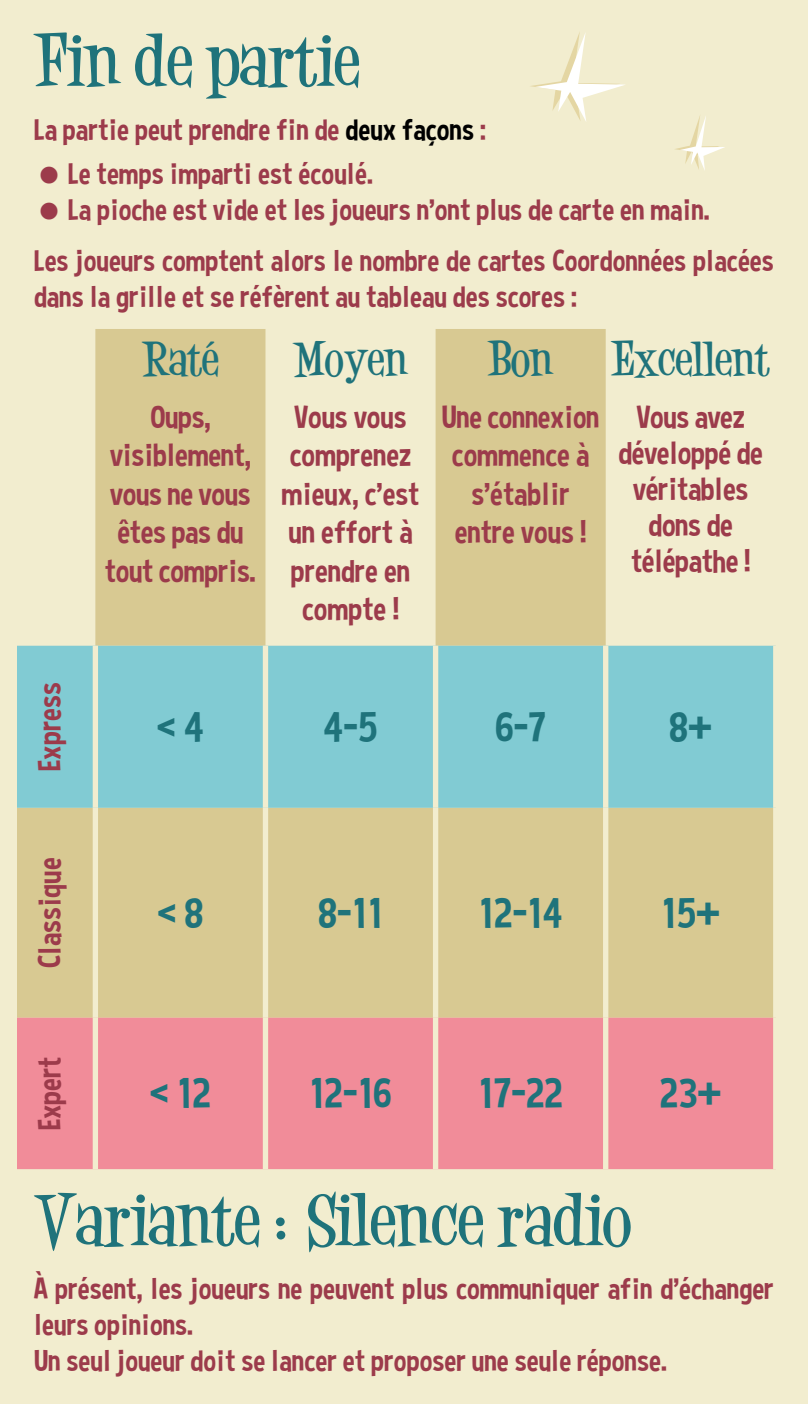
<style>
.page{position:relative;width:808px;height:1404px;background:#fff}
.page>*{position:absolute;margin:0;border:0;box-sizing:border-box;transform-origin:0 0}
.t1{font:700 57px "Desigers";color:#1f737b}
.t2{font:42.6px "Curse Casual";color:#1f737b}
.t3{font:700 37.5px "Desigers";color:#1f737b}
.t4{font:32.1px/38.4px "Curse Casual";letter-spacing:-.01em;color:#9c3b4b;text-align:center}
.t5{font:30px/36px "Curse Casual";color:#9c3b4b}
.s1{color:#000}
</style>
<div class="page">
<div style="left:0;top:0;width:808px;height:1403px;background:#f2edcf"></div>
<svg style="left:17px;top:329px;width:756px;height:688px;fill:#d8c992"></svg>
<div style="left:17px;top:645px;width:756px;height:162px;background:#81cbd3"></div>
<div style="left:17px;top:1017px;width:756px;height:151px;background:#f18c99"></div>
<div style="left:93px;top:645px;width:5px;height:162px;background:#f2edcf"></div>
<div style="left:263px;top:645px;width:5px;height:162px;background:#f2edcf"></div>
<div style="left:433px;top:645px;width:5px;height:162px;background:#f2edcf"></div>
<div style="left:603px;top:645px;width:5px;height:162px;background:#f2edcf"></div>
<div style="left:93px;top:807px;width:5px;height:210px;background:#f2edcf"></div>
<div style="left:263px;top:807px;width:5px;height:210px;background:#f2edcf"></div>
<div style="left:433px;top:807px;width:5px;height:210px;background:#f2edcf"></div>
<div style="left:603px;top:807px;width:5px;height:210px;background:#f2edcf"></div>
<div style="left:93px;top:1017px;width:5px;height:151px;background:#f2edcf"></div>
<div style="left:263px;top:1017px;width:5px;height:151px;background:#f2edcf"></div>
<div style="left:433px;top:1017px;width:5px;height:151px;background:#f2edcf"></div>
<div style="left:603px;top:1017px;width:5px;height:151px;background:#f2edcf"></div>
<svg style="left:530px;top:32px;width:95px;height:89px"></svg>
<svg style="left:675px;top:116px;width:50px;height:54px"></svg>
<h1 class="t1" style="left:34px;top:19px;width:327px">Fin de partie</h1>
<p class="t5" style="left:68px;top:106px;width:419px;line-height:44.4px;text-indent:-34px">La partie peut prendre fin de <span class="s1">deux façons</span> :<br>Le temps imparti est écoulé.</p>
<p class="t5" style="left:34px;top:183px;width:741px;line-height:51px;text-indent:34px">La pioche est vide et les joueurs n’ont plus de carte en main.<br>Les joueurs comptent alors le nombre de cartes Coordonnées placées</p>
<p class="t5" style="left:34px;top:278px;width:544px">dans la grille et se réfèrent au tableau des scores :</p>
<p class="t4" style="left:30px;top:771px;width:90px;rotate:-90deg">Express</p>
<p class="t4" style="left:30px;top:967px;width:112px;rotate:-90deg">Classique</p>
<p class="t4" style="left:30px;top:1130px;width:76px;rotate:-90deg">Expert</p>
<p class="t3" style="left:142px;top:332px;width:78px">Raté</p>
<p class="t3" style="left:293px;top:332px;width:116px">Moyen</p>
<p class="t3" style="left:488px;top:332px;width:67px">Bon</p>
<p class="t3" style="left:612px;top:332px;width:160px">Excellent</p>
<p class="t4" style="left:105px;top:397px;width:152px">Oups, visiblement, vous ne vous êtes pas du tout compris.</p>
<p class="t4" style="left:281px;top:397px;width:140px">Vous vous comprenez mieux, c'est un effort à prendre en compte !</p>
<p class="t4" style="left:442px;top:397px;width:159px">Une connexion commence à s'établir entre vous !</p>
<p class="t4" style="left:618px;top:398px;width:146px;line-height:36px">Vous avez développé de véritables dons de télépathe !</p>
<h2 class="t2" style="left:157px;top:702px;width:48px">&lt; 4</h2>
<h2 class="t2" style="left:324px;top:702px;width:55px">4-5</h2>
<h2 class="t2" style="left:495px;top:702px;width:52px">6-7</h2>
<h2 class="t2" style="left:669px;top:702px;width:45px">8+</h2>
<h2 class="t2" style="left:157px;top:888px;width:48px">&lt; 8</h2>
<h2 class="t2" style="left:318px;top:888px;width:66px">8-11</h2>
<h2 class="t2" style="left:479px;top:888px;width:86px">12-14</h2>
<h2 class="t2" style="left:661px;top:888px;width:61px">15+</h2>
<h2 class="t2" style="left:150px;top:1068px;width:63px">&lt; 12</h2>
<h2 class="t2" style="left:309px;top:1068px;width:84px">12-16</h2>
<h2 class="t2" style="left:478px;top:1068px;width:86px">17-22</h2>
<h2 class="t2" style="left:660px;top:1068px;width:63px">23+</h2>
<h1 class="t1" style="left:34px;top:1178px;width:599px">Variante : Silence radio</h1>
<p class="t5" style="left:34px;top:1269px;width:741px">À présent, les joueurs ne peuvent plus communiquer afin d'échanger leurs opinions.<br>Un seul joueur doit se lancer et proposer une seule réponse.</p>
</div>
